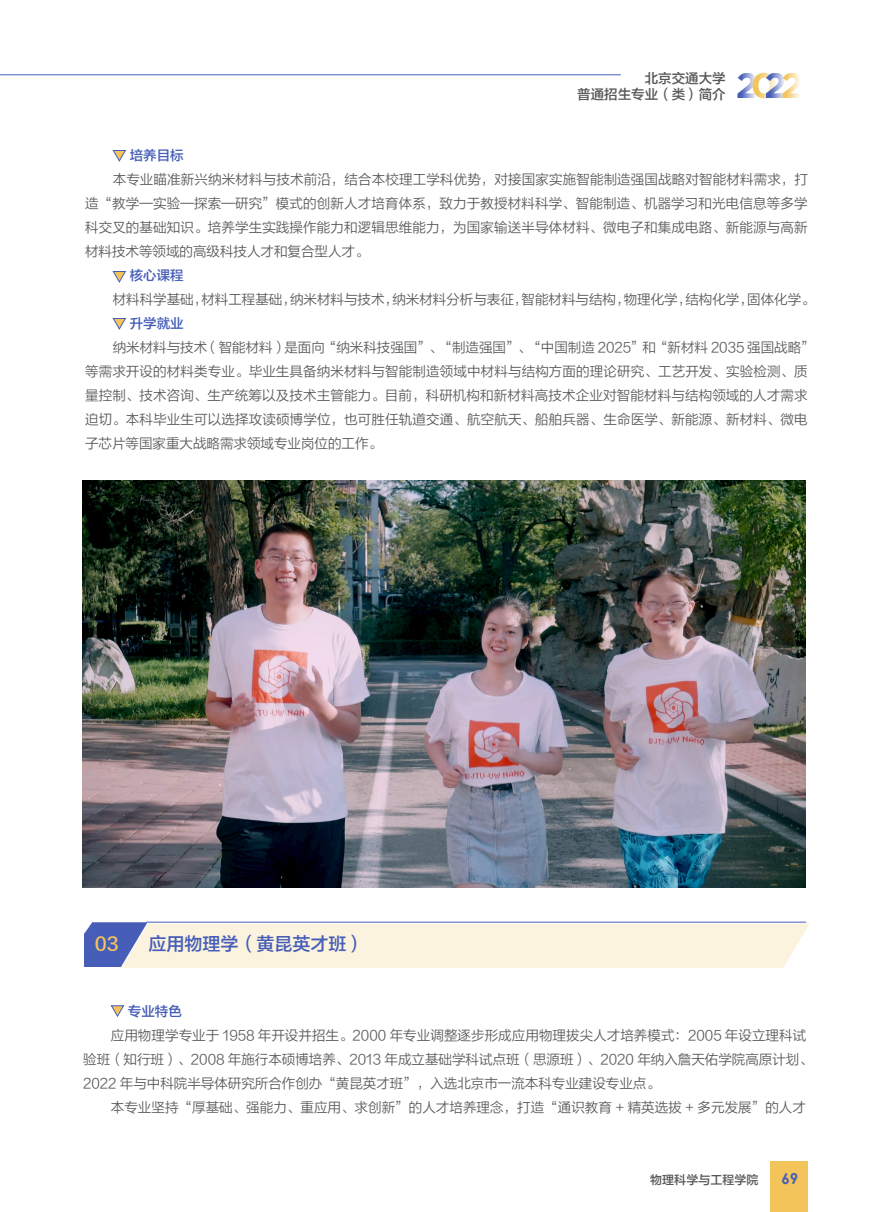
<style>
.page{position:relative;width:893px;height:1212px;background:#fff}
.page>*{position:absolute;margin:0;border:0;box-sizing:border-box;transform-origin:0 0}
.t1{font:700 35.55px "Gotham";color:#475eb8}
.t2{font:18px "FZLTZHJW GB1 0";color:#475eb8}
.t3{font:18px "FZLTZHJW GB1 0";color:#f2c459}
.t4{font:700 15px "Century Gothic";color:#475eb8}
.t5{font:13.5px/24px "FZLTXIHJW GB1 0";letter-spacing:.005em;color:#57585a}
.t6{font:13.5px/16.2px "FZLTZHJW GB1 0";color:#57585a;text-align:right}
.t7{font:13.5px "FZLTZHJW GB1 0";color:#475eb8}
.t8{font:12px "FZLTZHJW GB1 0";color:#57585a}
.s1{color:#f2c459}
</style>
<div class="page">
<hr style="left:0;top:74px;width:621px;height:1px;background:#475eb8">
<div style="left:770px;top:1161px;width:38px;height:51px;background:#f2c459"></div>
<img style="left:83px;top:480px;width:723px;height:407px">
<svg style="left:112px;top:150px;width:14px;height:12px"></svg>
<svg style="left:112px;top:271px;width:14px;height:12px"></svg>
<svg style="left:112px;top:318px;width:14px;height:12px"></svg>
<svg style="left:110px;top:1005px;width:15px;height:12px"></svg>
<svg style="left:84px;top:921px;width:726px;height:47px;background:#ece7dc"></svg>
<p class="t6" style="left:577px;top:70px;width:150px">北京交通大学<br>普通招生专业（类）简介</p>
<h1 class="t1" style="left:736px;top:62px;width:69px">2<span class="s1">0</span>2<span class="s1">2</span></h1>
<p class="t7" style="left:130px;top:148px;width:55px">培养目标</p>
<p class="t5" style="left:85px;top:168px;width:724px;text-align:justify;text-indent:28px">本专业瞄准新兴纳米材料与技术前沿，结合本校理工学科优势，对接国家实施智能制造强国战略对智能材料需求，打造“教学—实验—探索—研究”模式的创新人才培育体系，致力于教授材料科学、智能制造、机器学习和光电信息等多学科交叉的基础知识。培养学生实践操作能力和逻辑思维能力，为国家输送半导体材料、微电子和集成电路、新能源与高新材料技术等领域的高级科技人才和复合型人才。</p>
<p class="t7" style="left:130px;top:268px;width:55px">核心课程</p>
<p class="t5" style="left:113px;top:288px;width:703px">材料科学基础，材料工程基础，纳米材料与技术，纳米材料分析与表征，智能材料与结构，物理化学，结构化学，固体化学。</p>
<p class="t7" style="left:130px;top:316px;width:55px">升学就业</p>
<p class="t5" style="left:85px;top:336px;width:731px;text-indent:28px">纳米材料与技术（智能材料）是面向“纳米科技强国”、“制造强国”、“中国制造 2025”和“新材料 2035 强国战略”等需求开设的材料类专业。毕业生具备纳米材料与智能制造领域中材料与结构方面的理论研究、工艺开发、实验检测、质量控制、技术咨询、生产统筹以及技术主管能力。目前，科研机构和新材料高技术企业对智能材料与结构领域的人才需求迫切。本科毕业生可以选择攻读硕博学位，也可胜任轨道交通、航空航天、船舶兵器、生命医学、新能源、新材料、微电子芯片等国家重大战略需求领域专业岗位的工作。</p>
<h2 class="t3" style="left:95px;top:934px;width:25px">03</h2>
<h2 class="t2" style="left:149px;top:934px;width:217px">应用物理学（黄昆英才班）</h2>
<p class="t7" style="left:128px;top:1003px;width:55px">专业特色</p>
<p class="t5" style="left:83px;top:1023px;width:731px;text-indent:28px">应用物理学专业于 1958 年开设并招生。2000 年专业调整逐步形成应用物理拔尖人才培养模式：2005 年设立理科试验班（知行班）、2008 年施行本硕博培养、2013 年成立基础学科试点班（思源班）、2020 年纳入詹天佑学院高原计划、<br>2022 年与中科院半导体研究所合作创办“黄昆英才班”，入选北京市一流本科专业建设专业点。</p>
<p class="t5" style="left:111px;top:1095px;width:697px">本专业坚持“厚基础、强能力、重应用、求创新”的人才培养理念，打造“通识教育 + 精英选拔 + 多元发展”的人才</p>
<p class="t8" style="left:650px;top:1173px;width:109px">物理科学与工程学院</p>
<p class="t4" style="left:781px;top:1167px;width:18px">69</p>
</div>
